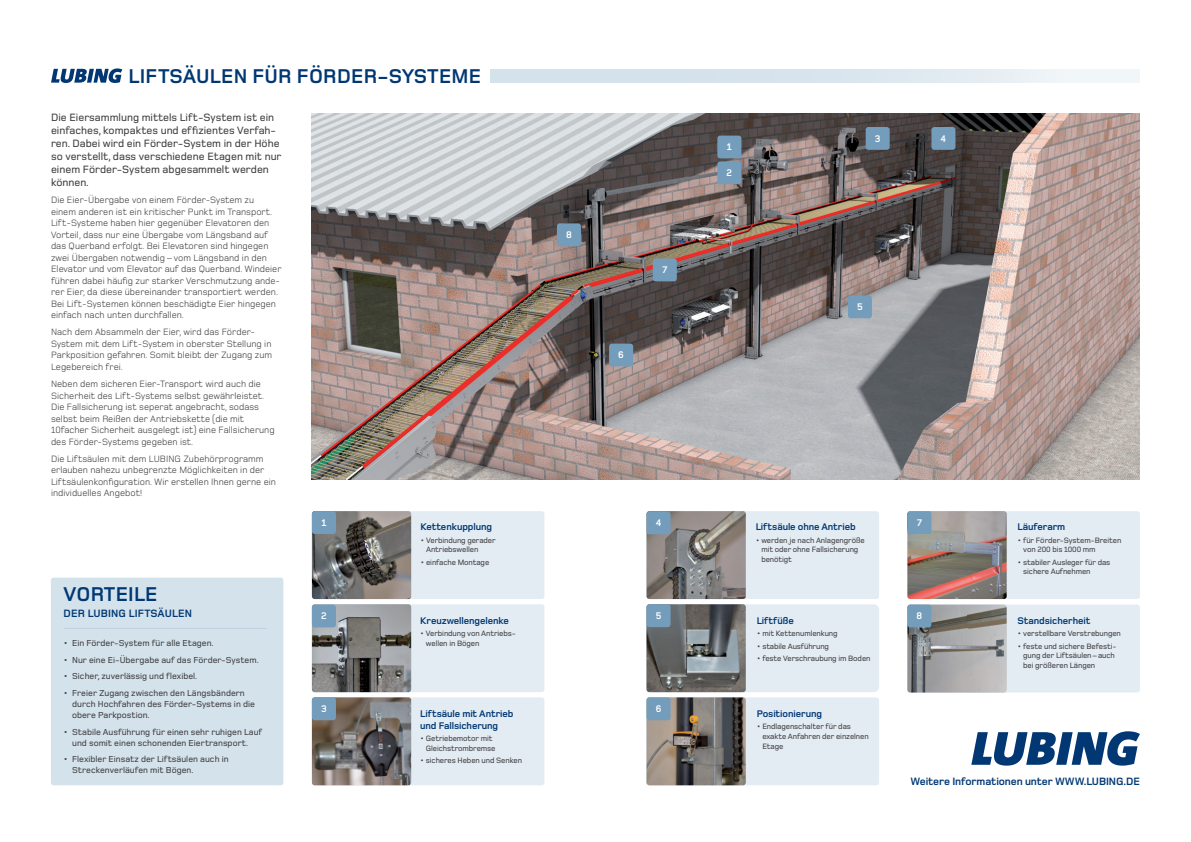
<style>
.page{position:relative;width:1191px;height:842px;background:#fff}
.page>*{position:absolute;margin:0;border:0;box-sizing:border-box;transform-origin:0 0}
.t1{font:700 20.7px "Foundry Monoline";letter-spacing:.01em;color:#013874}
.t2{font:500 11px/13px "Foundry Monoline";color:#3e3e3f}
.t3{font:700 11px "Foundry Monoline";letter-spacing:-.01em;color:#013874}
.t4{font:700 11px "Foundry Monoline";letter-spacing:.01em;color:#013874}
.t5{font:700 10px/12px "Foundry Monoline";letter-spacing:-.01em;color:#013874}
.t6{font:700 10px "Foundry Monoline";color:#fff}
.t7{font:9.5px/11.5px "Foundry Monoline";color:#3e3e3f}
.t8{font:500 9px/11px "Foundry Monoline";color:#3e3e3f}
.t9{font:500 8px/9.6px "Foundry Monoline";letter-spacing:-.015em;color:#3e3e3f}
</style>
<div class="page">
<svg style="left:971px;top:731px;width:169px;height:35px"></svg>
<div style="left:649px;top:607px;width:227px;height:83px;background:#e4ecf3;border-radius:3px"></div>
<div style="left:646px;top:604px;width:233px;height:88px;border:5px solid #e4ecf3;border-radius:3px"></div>
<div style="left:51px;top:578px;width:232px;height:207px;background:#d4e2ec;border-radius:3px"></div>
<div style="left:907px;top:605px;width:233px;height:87px;background:#e4ecf3;border-radius:3px"></div>
<div style="left:907px;top:511px;width:233px;height:88px;background:#e4ecf3;border-radius:3px"></div>
<div style="left:646px;top:511px;width:233px;height:88px;background:#e4ecf3;border-radius:3px"></div>
<div style="left:312px;top:511px;width:232px;height:88px;background:#e4ecf3;border-radius:3px"></div>
<div style="left:312px;top:697px;width:232px;height:88px;background:#e4ecf3;border-radius:3px"></div>
<div style="left:646px;top:697px;width:233px;height:88px;background:#e4ecf3;border-radius:3px"></div>
<div style="left:312px;top:604px;width:232px;height:88px;background:#e4ecf3;border-radius:3px"></div>
<img style="left:646px;top:604px;width:99px;height:88px">
<img style="left:312px;top:511px;width:99px;height:88px">
<img style="left:646px;top:511px;width:100px;height:88px">
<img style="left:907px;top:511px;width:99px;height:88px">
<img style="left:907px;top:605px;width:99px;height:87px">
<img style="left:312px;top:604px;width:99px;height:88px">
<img style="left:312px;top:697px;width:99px;height:88px">
<img style="left:646px;top:697px;width:100px;height:88px">
<img style="left:312px;top:113px;width:827px;height:367px">
<div style="left:312px;top:511px;width:24px;height:23px;background:#749dbb;border-radius:3px"></div>
<div style="left:312px;top:697px;width:24px;height:23px;background:#749dbb;border-radius:3px"></div>
<div style="left:312px;top:605px;width:24px;height:22px;background:#749dbb;border-radius:3px"></div>
<div style="left:646px;top:511px;width:24px;height:23px;background:#749dbb;border-radius:3px"></div>
<div style="left:646px;top:604px;width:24px;height:23px;background:#749dbb;border-radius:3px"></div>
<div style="left:646px;top:697px;width:24px;height:23px;background:#749dbb;border-radius:3px"></div>
<div style="left:907px;top:511px;width:24px;height:23px;background:#749dbb;border-radius:3px"></div>
<div style="left:907px;top:605px;width:24px;height:22px;background:#749dbb;border-radius:3px"></div>
<div style="left:717px;top:136px;width:24px;height:22px;background:#749dbb;border-radius:3px"></div>
<div style="left:717px;top:161px;width:24px;height:23px;background:#749dbb;border-radius:3px"></div>
<div style="left:865px;top:127px;width:24px;height:23px;background:#749dbb;border-radius:3px"></div>
<div style="left:931px;top:127px;width:24px;height:23px;background:#749dbb;border-radius:3px"></div>
<div style="left:609px;top:344px;width:24px;height:22px;background:#749dbb;border-radius:3px"></div>
<div style="left:848px;top:295px;width:24px;height:23px;background:#749dbb;border-radius:3px"></div>
<div style="left:653px;top:259px;width:24px;height:22px;background:#749dbb;border-radius:3px"></div>
<div style="left:557px;top:223px;width:24px;height:23px;background:#749dbb;border-radius:3px"></div>
<svg style="left:51px;top:68px;width:71px;height:15px"></svg>
<hr style="left:64px;top:628px;width:203px;height:1px;background:#bed1e1">
<svg style="left:490px;top:69px;width:650px;height:14px;background:#dde8ef"></svg>
<h1 class="t1" style="left:129px;top:65px;width:354px">LIFTSÄULEN FÜR FÖRDER-SYSTEME</h1>
<p class="t2" style="left:51px;top:111px;width:232px">Die Eiersammlung mittels Lift-System ist ein einfaches, kompaktes und effizientes Verfah&shy;ren. Dabei wird ein Förder-System in der Höhe so verstellt, dass verschiedene Etagen mit nur einem Förder-System abgesammelt werden können.</p>
<p class="t7" style="left:51px;top:195px;width:232px">Die Eier-Übergabe von einem Förder-System zu einem anderen ist ein kritischer Punkt im Transport.<br>Lift-Systeme haben hier gegenüber Elevatoren den Vorteil, dass nur eine Übergabe vom Längsband auf das Querband erfolgt. Bei Elevatoren sind hingegen zwei Übergaben notwendig – vom Längsband in den Elevator und vom Elevator auf das Querband. Windeier führen dabei häufig zur starker Verschmutzung ande&shy;rer Eier, da diese übereinander transportiert werden.<br>Bei Lift-Systemen können beschädigte Eier hingegen einfach nach unten durchfallen.</p>
<p class="t7" style="left:51px;top:327px;width:223px">Nach dem Absammeln der Eier, wird das Förder-System mit dem Lift-System in oberster Stellung in Parkposition gefahren. Somit bleibt der Zugang zum Legebereich frei.</p>
<p class="t7" style="left:51px;top:379px;width:225px">Neben dem sicheren Eier-Transport wird auch die Sicherheit des Lift-Systems selbst gewährleistet.<br>Die Fallsicherung ist seperat angebracht, sodass selbst beim Reißen der Antriebskette (die mit 10facher Sicherheit ausgelegt ist) eine Fallsicherung des Förder-Systems gegeben ist.</p>
<p class="t7" style="left:51px;top:453px;width:226px">Die Liftsäulen mit dem LUBING Zubehörprogramm erlauben nahezu unbegrenzte Möglichkeiten in der Liftsäulenkonfiguration. Wir erstellen Ihnen gerne ein individuelles Angebot!</p>
<h1 class="t1" style="left:64px;top:583px;width:95px">VORTEILE</h1>
<p class="t4" style="left:64px;top:607px;width:130px">DER LUBING LIFTSÄULEN</p>
<p class="t8" style="left:64px;top:638px;width:151px">• Ein Förder-System für alle Etagen.</p>
<p class="t8" style="left:64px;top:655px;width:197px">• Nur eine Ei-Übergabe auf das Förder-System.</p>
<p class="t8" style="left:64px;top:671px;width:135px">• Sicher, zuverlässig und flexibel.</p>
<p class="t8" style="left:72px;top:688px;width:184px;text-indent:-9px">• Freier Zugang zwischen den Längsbändern durch Hochfahren des Förder-Systems in die obere Parkpostion.</p>
<p class="t8" style="left:72px;top:727px;width:192px;text-indent:-9px">• Stabile Ausführung für einen sehr ruhigen Lauf und somit einen schonenden Eiertransport.</p>
<p class="t8" style="left:72px;top:754px;width:158px;text-indent:-9px">• Flexibler Einsatz der Liftsäulen auch in<br>Streckenverläufen mit Bögen.</p>
<p class="t6" style="left:321px;top:517px;width:6px">1</p>
<p class="t6" style="left:321px;top:611px;width:7px">2</p>
<p class="t6" style="left:321px;top:703px;width:7px">3</p>
<p class="t5" style="left:420px;top:522px;width:73px">Kettenkupplung</p>
<p class="t9" style="left:426px;top:536px;width:71px;text-indent:-6px">• Verbindung gerader<br>Antriebswellen</p>
<p class="t9" style="left:420px;top:558px;width:70px">• einfache Montage</p>
<p class="t5" style="left:420px;top:615px;width:90px">Kreuzwellengelenke</p>
<p class="t9" style="left:426px;top:629px;width:91px;text-indent:-6px">• Verbindung von Antriebs&shy;wellen in Bögen</p>
<p class="t5" style="left:420px;top:708px;width:95px">Liftsäule mit Antrieb und Fallsicherung</p>
<p class="t9" style="left:426px;top:734px;width:71px;text-indent:-6px">• Getriebemotor mit<br>Gleichstrombremse</p>
<p class="t9" style="left:420px;top:756px;width:103px">• sicheres Heben und Senken</p>
<p class="t6" style="left:566px;top:230px;width:7px">8</p>
<p class="t6" style="left:618px;top:350px;width:7px">6</p>
<p class="t6" style="left:662px;top:265px;width:6px">7</p>
<p class="t6" style="left:655px;top:518px;width:7px">4</p>
<p class="t6" style="left:655px;top:610px;width:7px">5</p>
<p class="t6" style="left:655px;top:703px;width:7px">6</p>
<p class="t6" style="left:727px;top:142px;width:6px">1</p>
<p class="t6" style="left:726px;top:168px;width:7px">2</p>
<p class="t6" style="left:874px;top:133px;width:7px">3</p>
<p class="t6" style="left:940px;top:133px;width:7px">4</p>
<p class="t6" style="left:857px;top:302px;width:7px">5</p>
<p class="t5" style="left:755px;top:522px;width:101px">Liftsäule ohne Antrieb</p>
<p class="t9" style="left:761px;top:536px;width:105px;text-indent:-6px">• werden je nach Anlagengröße mit oder ohne Fallsicherung benötigt</p>
<p class="t5" style="left:756px;top:615px;width:39px">Liftfüße</p>
<p class="t9" style="left:756px;top:629px;width:82px">• mit Kettenumlenkung</p>
<p class="t9" style="left:756px;top:642px;width:74px">• stabile Ausführung</p>
<p class="t9" style="left:756px;top:654px;width:115px">• feste Verschraubung im Boden</p>
<p class="t5" style="left:756px;top:708px;width:67px">Positionierung</p>
<p class="t9" style="left:762px;top:722px;width:108px;text-indent:-6px">• Endlagenschalter für das exakte Anfahren der einzelnen<br>Etage</p>
<p class="t6" style="left:917px;top:517px;width:6px">7</p>
<p class="t6" style="left:916px;top:611px;width:7px">8</p>
<p class="t5" style="left:1017px;top:522px;width:49px">Läuferarm</p>
<p class="t9" style="left:1023px;top:536px;width:100px;text-indent:-6px">• für Förder-System-Breiten von 200 bis 1000 mm</p>
<p class="t9" style="left:1023px;top:558px;width:89px;text-indent:-6px">• stabiler Ausleger für das sichere Aufnehmen</p>
<p class="t5" style="left:1017px;top:615px;width:74px">Standsicherheit</p>
<p class="t9" style="left:1017px;top:629px;width:105px">• verstellbare Verstrebungen</p>
<p class="t9" style="left:1023px;top:642px;width:95px;text-indent:-6px">• feste und sichere Befesti&shy;gung der Liftsäulen – auch bei größeren Längen</p>
<p class="t3" style="left:910px;top:776px;width:231px">Weitere Informationen unter WWW.LUBING.DE</p>
</div>
